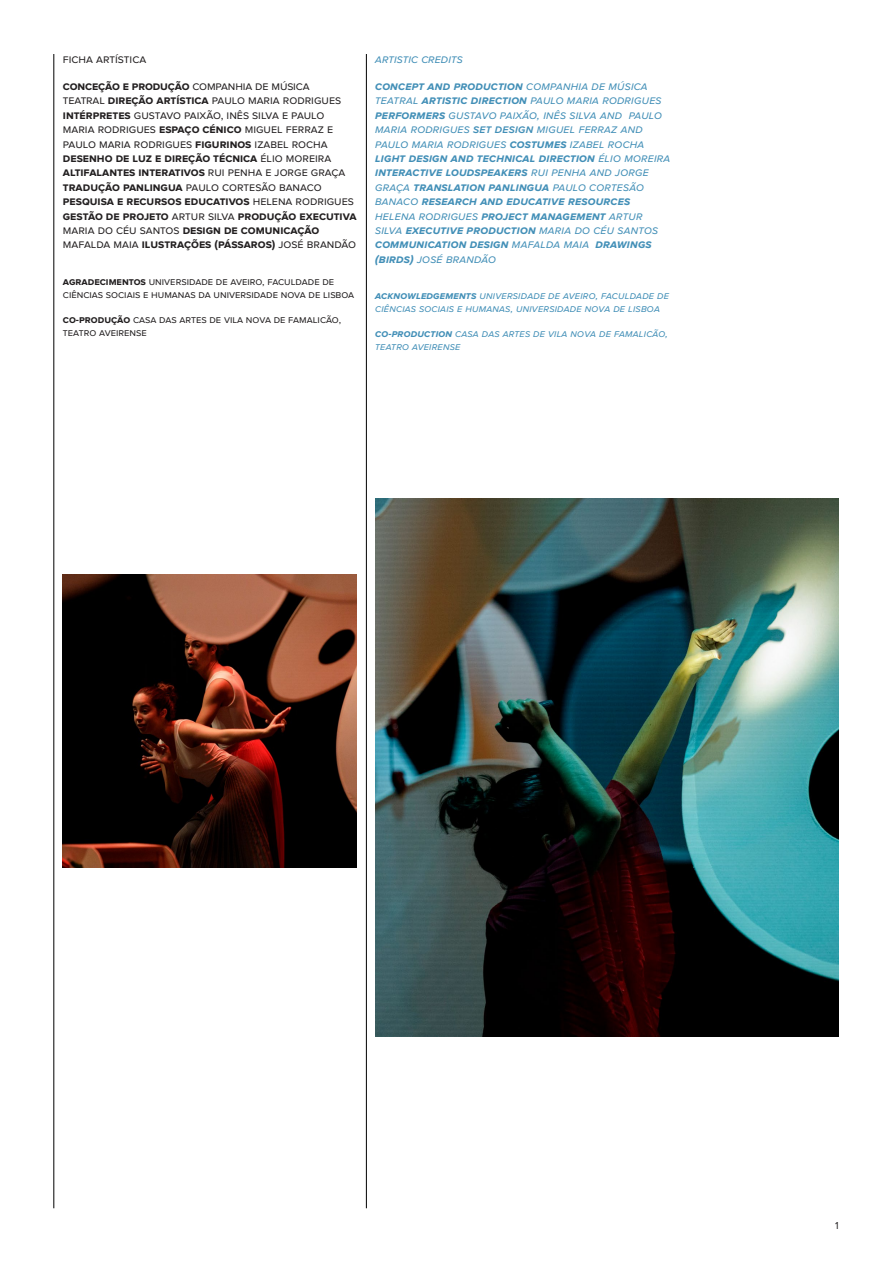
<style>
.page{position:relative;width:893px;height:1263px;background:#fff}
.page>*{position:absolute;margin:0;border:0;box-sizing:border-box;transform-origin:0 0}
.t1{font:italic 12px/14.4px "Proxima Nova";letter-spacing:.01em;color:#428fb7}
.t2{font:12px/14.4px "Proxima Nova";color:#221f20}
.t3{font:italic 10.5px/12.6px "Proxima Nova";letter-spacing:.01em;color:#428fb7}
.t4{font:10.5px/12.6px "Proxima Nova";color:#221f20}
.s1{font-weight:700}
.s2{font-weight:600}
</style>
<div class="page">
<img style="left:376px;top:499px;width:463px;height:537px">
<hr style="left:54px;top:54px;width:1px;height:1154px;background:#000">
<hr style="left:366px;top:54px;width:1px;height:1154px;background:#000">
<img style="left:63px;top:574px;width:294px;height:293px">
<p class="t2" style="left:63px;top:53px;width:85px">ficha artística</p>
<p class="t1" style="left:375px;top:53px;width:89px">artistic credits</p>
<p class="t1" style="left:375px;top:79px;width:297px"><span class="s1">concept and production</span> companhia de música teatral <span class="s1">artistic direction</span> paulo maria rodrigues <span class="s1">performers</span> gustavo paixão, inês silva and paulo maria rodrigues <span class="s2">set design</span> miguel ferraz and paulo maria rodrigues <span class="s1">costumes</span> izabel rocha <span class="s1">light design and technical direction</span> élio moreira <span class="s1">interactive loudspeakers</span> rui penha and jorge graça <span class="s1">translation panlingua</span> paulo cortesão banaco <span class="s1">research and educative resources </span>helena rodrigues <span class="s1">project management</span> artur silva <span class="s1">executive production</span> maria do céu santos <span class="s1">communication design</span> mafalda maia <span class="s1">drawings (birds)</span> josé brandão</p>
<p class="t4" style="left:63px;top:276px;width:293px"><span class="s1">agradecimentos</span> universidade de aveiro, faculdade de ciências sociais e humanas da universidade nova de lisboa</p>
<p class="t4" style="left:63px;top:314px;width:280px"><span class="s1">co-produção</span> casa das artes de vila nova de famalicão, teatro aveirense</p>
<p class="t2" style="left:63px;top:79px;width:295px"><span class="s1">conceção e produção</span> companhia de música<br>teatral <span class="s1">direção artística</span> paulo maria rodrigues <span class="s1">intérpretes</span> gustavo paixão, inês silva e paulo maria rodrigues <span class="s1">espaço cénico</span> miguel ferraz e paulo maria rodrigues <span class="s1">figurinos</span> izabel rocha <span class="s1">desenho de luz e direção técnica</span> élio moreira <span class="s1">altifalantes interativos</span> rui penha e jorge graça <span class="s1">tradução panlingua</span> paulo cortesão banaco <span class="s1">pesquisa e recursos educativos</span> helena rodrigues <span class="s1">gestão de projeto</span> artur silva <span class="s1">produção executiva </span>maria do céu santos <span class="s1">design de comunicação </span>mafalda maia <span class="s1">ilustrações (pássaros)</span> josé brandão</p>
<p class="t3" style="left:375px;top:290px;width:295px"><span class="s1">acknowledgements</span> universidade de aveiro, faculdade de ciências sociais e humanas, universidade nova de lisboa</p>
<p class="t3" style="left:375px;top:328px;width:294px"><span class="s1">co-production</span> casa das artes de vila nova de famalicão, teatro aveirense</p>
<p class="t4" style="left:835px;top:1219px;width:5px">1</p>
</div>
